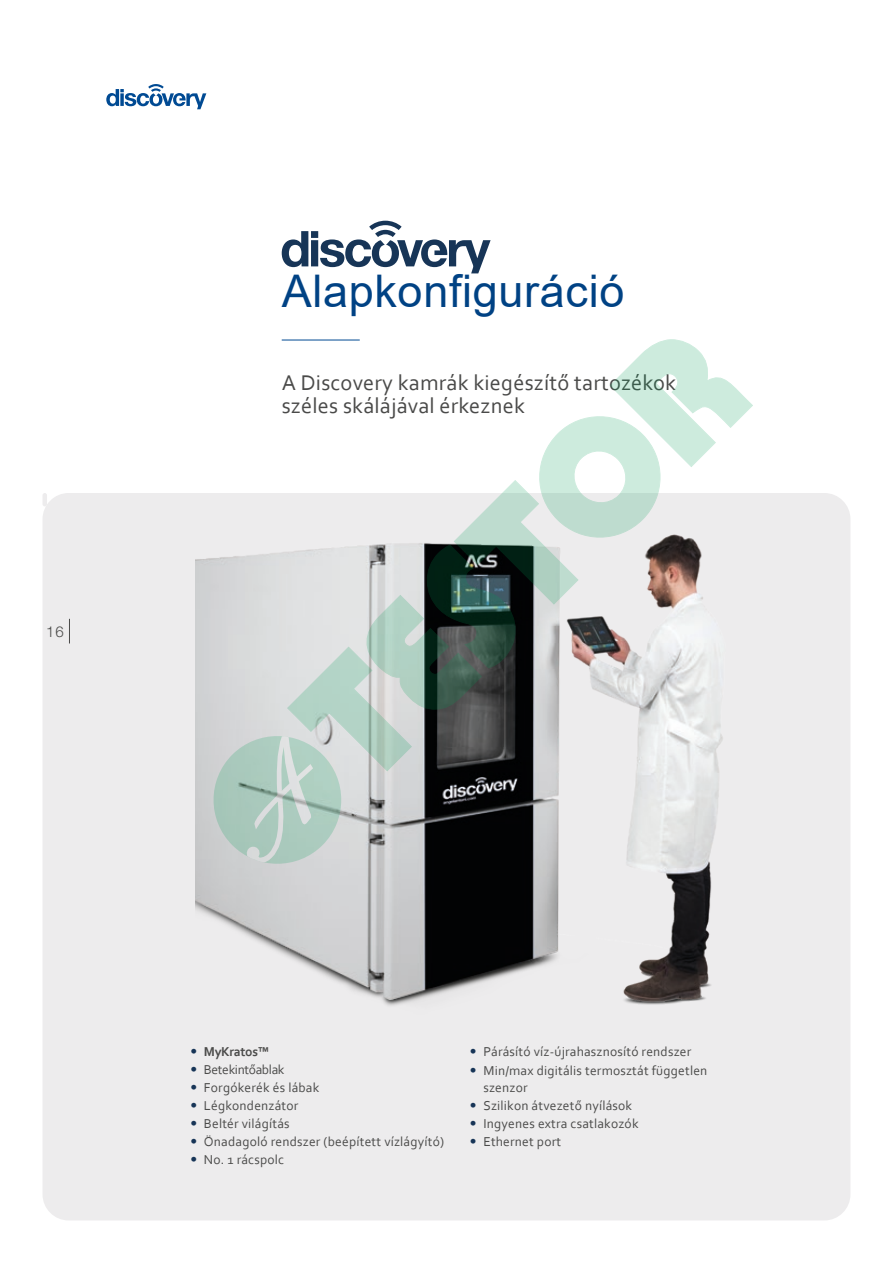
<style>
.page{position:relative;width:893px;height:1263px;background:#fff}
.page>*{position:absolute;margin:0;border:0;box-sizing:border-box;transform-origin:0 0}
.t1{font:45px "Arial";letter-spacing:.015em;color:#004284}
.t2{font:22.35px/22.5px "Corbel";letter-spacing:.01em;color:#4a4a49}
.t3{font:300 15px "Helvetica Neue LT Std";color:#4b4b4a}
.t4{font:13.5px/17px "Corbel";letter-spacing:.015em;color:#4b4b4a}
.t5{font:13.5px "Corbel";letter-spacing:-.025em;color:#4b4b4a}
.t6{font:700 13.5px "Corbel";letter-spacing:-.025em;color:#4b4b4a}
.s1{font-family:"Helvetica Neue LT Std";font-weight:300;color:#173557}
</style>
<div class="page">
<div style="left:43px;top:493px;width:807px;height:727px;background:#edeced;border-radius:26px"></div>
<hr style="left:43px;top:493px;width:4px;height:13px;background:#edeced;border-radius:2px">
<hr style="left:282px;top:340px;width:78px;height:1px;background:#004a93">
<svg style="left:106px;top:84px;width:100px;height:25px"></svg>
<svg style="left:69px;top:619px;width:1px;height:24px"></svg>
<img style="left:196px;top:552px;width:523px;height:454px">
<svg style="left:282px;top:221px;width:209px;height:52px"></svg>
<svg style="left:284px;top:339px;width:469px;height:454px"></svg>
<svg style="left:195px;top:709px;width:173px;height:181px;background:#c2d0cb"></svg>
<p class="t3" style="left:46px;top:623px;width:19px">16</p>
<h1 class="t1" style="left:282px;top:260px;width:344px">Alapkonfiguráció</h1>
<h2 class="t2" style="left:282px;top:371px;width:396px">A Discovery kamrák kiegészítő tartozékok széles skálájával érkeznek</h2>
<p class="t6" style="left:190px;top:1043px;width:80px"><span class="s1">•</span> MyKratos™</p>
<p class="t5" style="left:190px;top:1061px;width:96px"><span class="s1">•</span> Betekintőablak</p>
<p class="t4" style="left:190px;top:1078px;width:130px"><span class="s1">•</span> Forgókerék és lábak</p>
<p class="t4" style="left:190px;top:1096px;width:110px"><span class="s1">•</span> Légkondenzátor</p>
<p class="t4" style="left:190px;top:1114px;width:101px"><span class="s1">•</span> Beltér világítás</p>
<p class="t4" style="left:190px;top:1132px;width:255px"><span class="s1">•</span> Önadagoló rendszer (beépített vízlágyító)</p>
<p class="t4" style="left:190px;top:1150px;width:95px"><span class="s1">•</span> No. 1 rácspolc</p>
<p class="t4" style="left:470px;top:1043px;width:223px"><span class="s1">•</span> Párásító víz-újrahasznosító rendszer</p>
<p class="t4" style="left:483px;top:1062px;width:226px;text-indent:-13px"><span class="s1">•</span> Min/max digitális termosztát független szenzor</p>
<p class="t4" style="left:470px;top:1097px;width:164px"><span class="s1">•</span> Szilikon átvezető nyílások</p>
<p class="t4" style="left:470px;top:1115px;width:170px"><span class="s1">•</span> Ingyenes extra csatlakozók</p>
<p class="t4" style="left:470px;top:1133px;width:93px"><span class="s1">•</span> Ethernet port</p>
</div>
